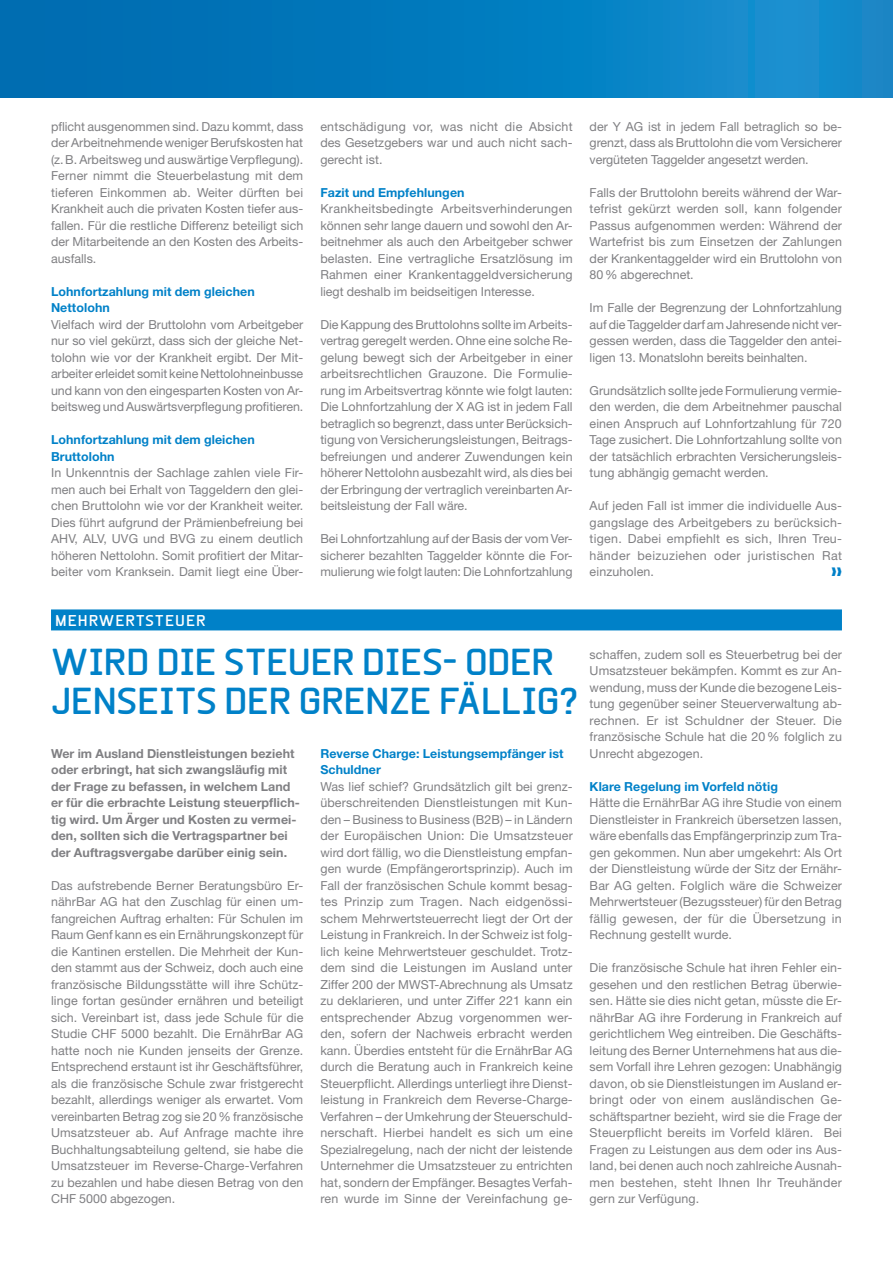
<style>
.page{position:relative;width:893px;height:1263px;background:#fff}
.page>*{position:absolute;margin:0;border:0;box-sizing:border-box;transform-origin:0 0}
.t1{font:700 36px "Beta Sans";letter-spacing:-.025em;color:#0081c8}
.t2{font:700 15px "Beta Sans";letter-spacing:.06em;color:#fff}
.t3{font:12.45px/16.5px "Helvetica Neue LT Std";color:#808083;text-align:justify}
.t4{font:700 12.45px/16.5px "Helvetica Neue LT Std";letter-spacing:.005em;color:#808083}
.t5{font:700 12.45px/16.5px "Helvetica Neue LT Std";letter-spacing:.005em;color:#0081c8}
</style>
<div class="page">
<div style="left:0;top:0;width:893px;height:98px;background:linear-gradient(to right,#0069ae,#158fcf)"></div>
<div style="left:51px;top:609px;width:791px;height:21px;background:#0081c8"></div>
<p class="t3" style="left:51px;top:118px;width:254px">pflicht ausgenommen sind. Dazu kommt, dass der Arbeitnehmende weniger Berufskosten hat (z.B. Arbeitsweg und auswärtige Verpflegung).<br>Ferner nimmt die Steuerbelastung mit dem tieferen Einkommen ab. Weiter dürften bei Krankheit auch die privaten Kosten tiefer aus&shy;fallen. Für die restliche Differenz beteiligt sich der Mitarbeitende an den Kosten des Arbeits&shy;ausfalls.</p>
<p class="t5" style="left:51px;top:283px;width:205px">Lohnfortzahlung mit dem gleichen<br>Nettolohn</p>
<p class="t3" style="left:51px;top:316px;width:254px">Vielfach wird der Bruttolohn vom Arbeitgeber nur so viel gekürzt, dass sich der gleiche Net&shy;tolohn wie vor der Krankheit ergibt. Der Mit&shy;arbeiter erleidet somit keine Nettolohneinbusse und kann von den eingesparten Kosten von Ar&shy;beitsweg und Auswärtsverpflegung profitieren.</p>
<p class="t5" style="left:51px;top:431px;width:205px">Lohnfortzahlung mit dem gleichen<br>Bruttolohn</p>
<p class="t3" style="left:51px;top:464px;width:254px">In Unkenntnis der Sachlage zahlen viele Fir&shy;men auch bei Erhalt von Taggeldern den glei&shy;chen Bruttolohn wie vor der Krankheit weiter.<br>Dies führt aufgrund der Prämienbefreiung bei AHV, ALV, UVG und BVG zu einem deutlich höheren Nettolohn. Somit profitiert der Mitar&shy;beiter vom Kranksein. Damit liegt eine Über-</p>
<p class="t3" style="left:320px;top:118px;width:254px">entschädigung vor, was nicht die Absicht des Gesetzgebers war und auch nicht sach&shy;gerecht ist.</p>
<p class="t5" style="left:320px;top:184px;width:146px">Fazit und Empfehlungen</p>
<p class="t3" style="left:320px;top:200px;width:254px">Krankheitsbedingte Arbeitsverhinderungen können sehr lange dauern und sowohl den Ar&shy;beitnehmer als auch den Arbeitgeber schwer belasten. Eine vertragliche Ersatzlösung im Rahmen einer Krankentaggeldversicherung liegt deshalb im beidseitigen Interesse.</p>
<p class="t3" style="left:320px;top:316px;width:254px">Die Kappung des Bruttolohns sollte im Arbeits&shy;vertrag geregelt werden. Ohne eine solche Re&shy;gelung bewegt sich der Arbeitgeber in einer arbeitsrechtlichen Grauzone. Die Formulie&shy;rung im Arbeitsvertrag könnte wie folgt lauten:<br>Die Lohnfortzahlung der X AG ist in jedem Fall betraglich so begrenzt, dass unter Berücksich&shy;tigung von Versicherungsleistungen, Beitrags&shy;befreiungen und anderer Zuwendungen kein höherer Nettolohn ausbezahlt wird, als dies bei der Erbringung der vertraglich vereinbarten Ar&shy;beitsleistung der Fall wäre.</p>
<p class="t3" style="left:320px;top:530px;width:254px">Bei Lohnfortzahlung auf der Basis der vom Ver&shy;sicherer bezahlten Taggelder könnte die For&shy;mulierung wie folgt lauten: Die Lohnfortzahlung</p>
<p class="t3" style="left:590px;top:118px;width:254px">der Y AG ist in jedem Fall betraglich so be&shy;grenzt, dass als Bruttolohn die vom Versicherer vergüteten Taggelder angesetzt werden.</p>
<p class="t3" style="left:590px;top:184px;width:254px">Falls der Bruttolohn bereits während der War&shy;tefrist gekürzt werden soll, kann folgender Passus aufgenommen werden: Während der Wartefrist bis zum Einsetzen der Zahlungen der Krankentaggelder wird ein Bruttolohn von 80% abgerechnet.</p>
<p class="t3" style="left:590px;top:299px;width:254px">Im Falle der Begrenzung der Lohnfortzahlung auf die Taggelder darf am Jahresende nicht ver&shy;gessen werden, dass die Taggelder den antei&shy;ligen 13. Monatslohn bereits beinhalten.</p>
<p class="t3" style="left:590px;top:382px;width:254px">Grundsätzlich sollte jede Formulierung vermie&shy;den werden, die dem Arbeitnehmer pauschal einen Anspruch auf Lohnfortzahlung für 720<br>Tage zusichert. Die Lohnfortzahlung sollte von der tatsächlich erbrachten Versicherungsleis&shy;tung abhängig gemacht werden.</p>
<p class="t3" style="left:590px;top:497px;width:254px">Auf jeden Fall ist immer die individuelle Aus&shy;gangslage des Arbeitgebers zu berücksich&shy;tigen. Dabei empfiehlt es sich, Ihren Treu&shy;händer beizuziehen oder juristischen Rat einzuholen.</p>
<p class="t2" style="left:55px;top:611px;width:46px">MEHRWER</p>
<p class="t2" style="left:136px;top:611px;width:41px">TSTEUER</p>
<h1 class="t1" style="left:51px;top:641px;width:238px">WIRD DIE STEUER</h1>
<h1 class="t1" style="left:362px;top:641px;width:169px">DIES- ODER</h1>
<h1 class="t1" style="left:51px;top:680px;width:42px">JENSE</h1>
<h1 class="t1" style="left:159px;top:680px;width:163px">ITS DER GRENZE</h1>
<h1 class="t1" style="left:439px;top:680px;width:141px">FÄLLIG?</h1>
<p class="t4" style="left:51px;top:745px;width:250px">Wer im Ausland Dienstleistungen bezieht oder erbringt, hat sich zwangsläufig mit der Frage zu befassen, in welchem Land er für die erbrachte Leistung steuerpflich&shy;tig wird. Um Ärger und Kosten zu vermei&shy;den, sollten sich die Vertragspartner bei der Auftragsvergabe darüber einig sein.</p>
<p class="t3" style="left:51px;top:877px;width:254px">Das aufstrebende Berner Beratungsbüro Er&shy;nährBar AG hat den Zuschlag für einen um&shy;fangreichen Auftrag erhalten: Für Schulen im Raum Genf kann es ein Ernährungskonzept für die Kantinen erstellen. Die Mehrheit der Kun&shy;den stammt aus der Schweiz, doch auch eine französische Bildungsstätte will ihre Schütz&shy;linge fortan gesünder ernähren und beteiligt sich. Vereinbart ist, dass jede Schule für die Studie CHF 5000 bezahlt. Die ErnährBar AG hatte noch nie Kunden jenseits der Grenze.<br>Entsprechend erstaunt ist ihr Geschäftsführer, als die französische Schule zwar fristgerecht bezahlt, allerdings weniger als erwartet. Vom vereinbarten Betrag zog sie 20% französische Umsatzsteuer ab. Auf Anfrage machte ihre Buchhaltungsabteilung geltend, sie habe die Umsatzsteuer im Reverse-Charge-Verfahren zu bezahlen und habe diesen Betrag von den CHF 5000 abgezogen.</p>
<p class="t5" style="left:320px;top:745px;width:245px">Reverse Charge: Leistungsempfänger ist<br>Schuldner</p>
<p class="t3" style="left:320px;top:778px;width:254px">Was lief schief? Grundsätzlich gilt bei grenz&shy;überschreitenden Dienstleistungen mit Kun&shy;den – Business to Business (B2B) – in Ländern der Europäischen Union: Die Umsatzsteuer wird dort fällig, wo die Dienstleistung empfan&shy;gen wurde (Empfängerortsprinzip). Auch im Fall der französischen Schule kommt besag&shy;tes Prinzip zum Tragen. Nach eidgenössi&shy;schem Mehrwertsteuerrecht liegt der Ort der Leistung in Frankreich. In der Schweiz ist folg&shy;lich keine Mehrwertsteuer geschuldet. Trotz&shy;dem sind die Leistungen im Ausland unter Ziffer 200 der MWST-Abrechnung als Umsatz zu deklarieren, und unter Ziffer 221 kann ein entsprechender Abzug vorgenommen wer&shy;den, sofern der Nachweis erbracht werden kann. Überdies entsteht für die ErnährBar AG durch die Beratung auch in Frankreich keine Steuerpflicht. Allerdings unterliegt ihre Dienst&shy;leistung in Frankreich dem Reverse-Charge-Verfahren – der Umkehrung der Steuerschuld&shy;nerschaft. Hierbei handelt es sich um eine Spezialregelung, nach der nicht der leistende Unternehmer die Umsatzsteuer zu entrichten hat, sondern der Empfänger. Besagtes Verfah&shy;ren wurde im Sinne der Vereinfachung ge-</p>
<p class="t3" style="left:590px;top:646px;width:254px">schaffen, zudem soll es Steuerbetrug bei der Umsatzsteuer bekämpfen. Kommt es zur An&shy;wendung, muss der Kunde die bezogene Leis&shy;tung gegenüber seiner Steuerverwaltung ab&shy;rechnen. Er ist Schuldner der Steuer. Die französische Schule hat die 20% folglich zu Unrecht abgezogen.</p>
<p class="t5" style="left:590px;top:778px;width:190px">Klare Regelung im Vorfeld nötig</p>
<p class="t3" style="left:590px;top:794px;width:254px">Hätte die ErnährBar AG ihre Studie von einem Dienstleister in Frankreich übersetzen lassen, wäre ebenfalls das Empfängerprinzip zum Tra&shy;gen gekommen. Nun aber umgekehrt: Als Ort der Dienstleistung würde der Sitz der Ernähr-Bar AG gelten. Folglich wäre die Schweizer Mehrwertsteuer (Bezugssteuer) für den Betrag fällig gewesen, der für die Übersetzung in Rechnung gestellt wurde.</p>
<p class="t3" style="left:590px;top:959px;width:254px">Die französische Schule hat ihren Fehler ein&shy;gesehen und den restlichen Betrag überwie&shy;sen. Hätte sie dies nicht getan, müsste die Er&shy;nährBar AG ihre Forderung in Frankreich auf gerichtlichem Weg eintreiben. Die Geschäfts&shy;leitung des Berner Unternehmens hat aus die&shy;sem Vorfall ihre Lehren gezogen: Unabhängig davon, ob sie Dienstleistungen im Ausland er&shy;bringt oder von einem ausländischen Ge&shy;schäftspartner bezieht, wird sie die Frage der Steuerpflicht bereits im Vorfeld klären. Bei Fragen zu Leistungen aus dem oder ins Aus&shy;land, bei denen auch noch zahlreiche Ausnah&shy;men bestehen, steht Ihnen Ihr Treuhänder gern zur Verfügung.</p>
</div>
